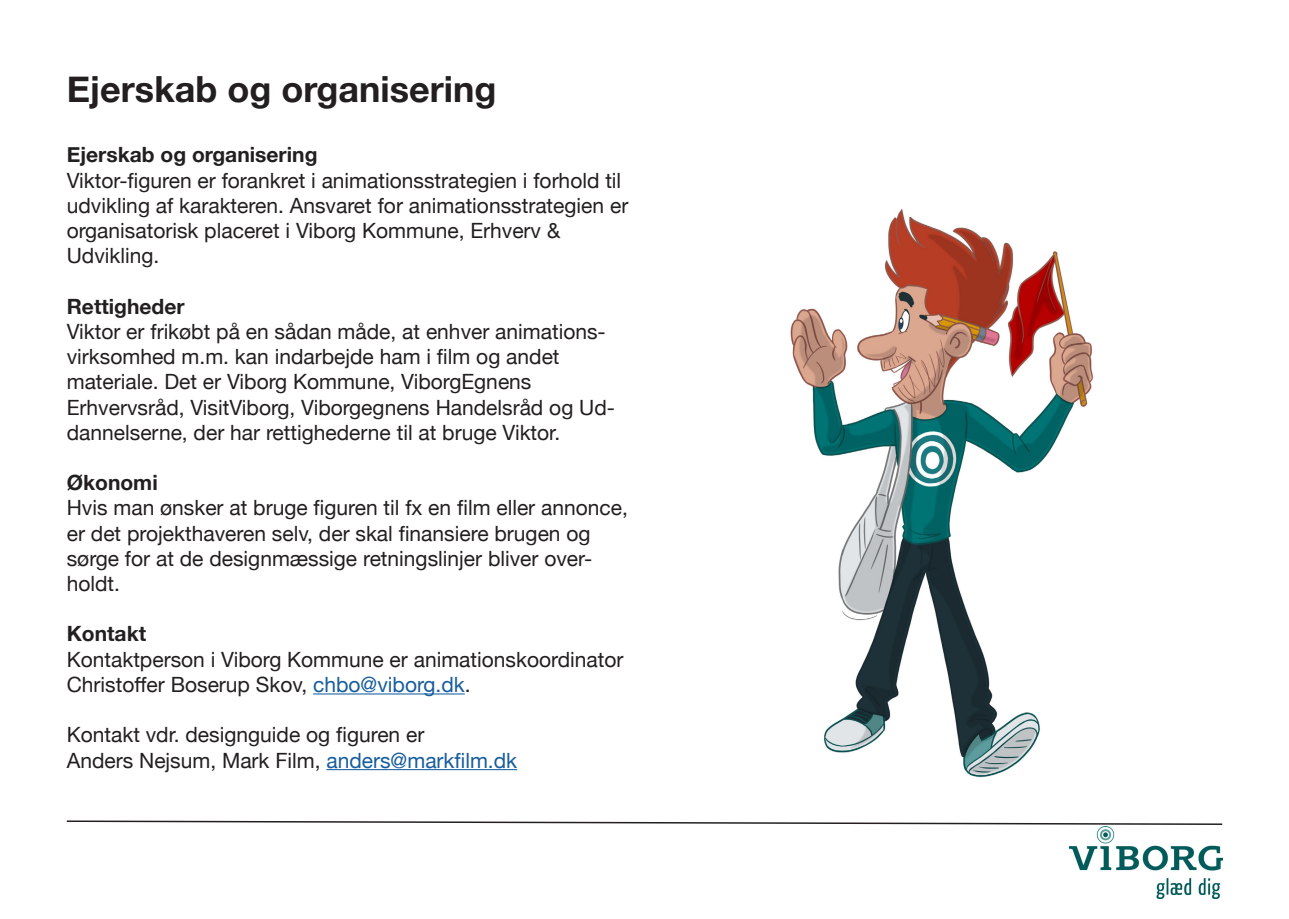
<style>
.page{position:relative;width:1289px;height:919px;background:#fff}
.page>*{position:absolute;margin:0;border:0;box-sizing:border-box;transform-origin:0 0}
.t1{font:700 36px "Helvetica Neue";color:#231f20}
.t2{font:21px/25.2px "Helvetica Neue";color:#231f20}
.t3{font:700 21px "Helvetica Neue";color:#231f20}
.s1{color:#175d9e}
</style>
<div class="page">
<svg style="left:66px;top:820px;width:1157px;height:5px"></svg>
<hr style="left:313px;top:693px;width:152px;height:1px;background:#175d9e">
<hr style="left:326px;top:769px;width:191px;height:1px;background:#175d9e">
<img style="left:790px;top:209px;width:304px;height:569px">
<img style="left:1069px;top:826px;width:153px;height:72px">
<h1 class="t1" style="left:67px;top:61px;width:431px">Ejerskab og organisering</h1>
<p class="t3" style="left:67px;top:138px;width:252px">Ejerskab og organisering</p>
<p class="t2" style="left:67px;top:169px;width:563px">Viktor-figuren er forankret i animationsstrategien i forhold til udvikling af karakteren. Ansvaret for animationsstrategien er organisatorisk placeret i Viborg Kommune, Erhverv &amp; Udvikling.</p>
<p class="t3" style="left:67px;top:289px;width:119px">Rettigheder</p>
<p class="t2" style="left:67px;top:320px;width:549px">Viktor er frikøbt på en sådan måde, at enhver animations&shy;virksomhed m.m. kan indarbejde ham i film og andet materiale. Det er Viborg Kommune, ViborgEgnens Erhvervsråd, VisitViborg, Viborgegnens Handelsråd og Ud&shy;dannelserne, der har rettighederne til at bruge Viktor.</p>
<p class="t3" style="left:67px;top:466px;width:92px">Økonomi</p>
<p class="t2" style="left:67px;top:496px;width:562px">Hvis man ønsker at bruge figuren til fx en film eller annonce, er det projekthaveren selv, der skal finansiere brugen og sørge for at de designmæssige retningslinjer bliver over&shy;holdt.</p>
<p class="t3" style="left:67px;top:617px;width:81px">Kontakt</p>
<p class="t2" style="left:67px;top:647px;width:558px">Kontaktperson i Viborg Kommune er animationskoordinator<br>Christoffer Boserup Skov, <span class="s1">chbo@viborg.dk</span>.</p>
<p class="t2" style="left:67px;top:723px;width:452px">Kontakt vdr. designguide og figuren er<br>Anders Nejsum, Mark Film, <span class="s1">anders@markfilm.dk</span></p>
</div>
